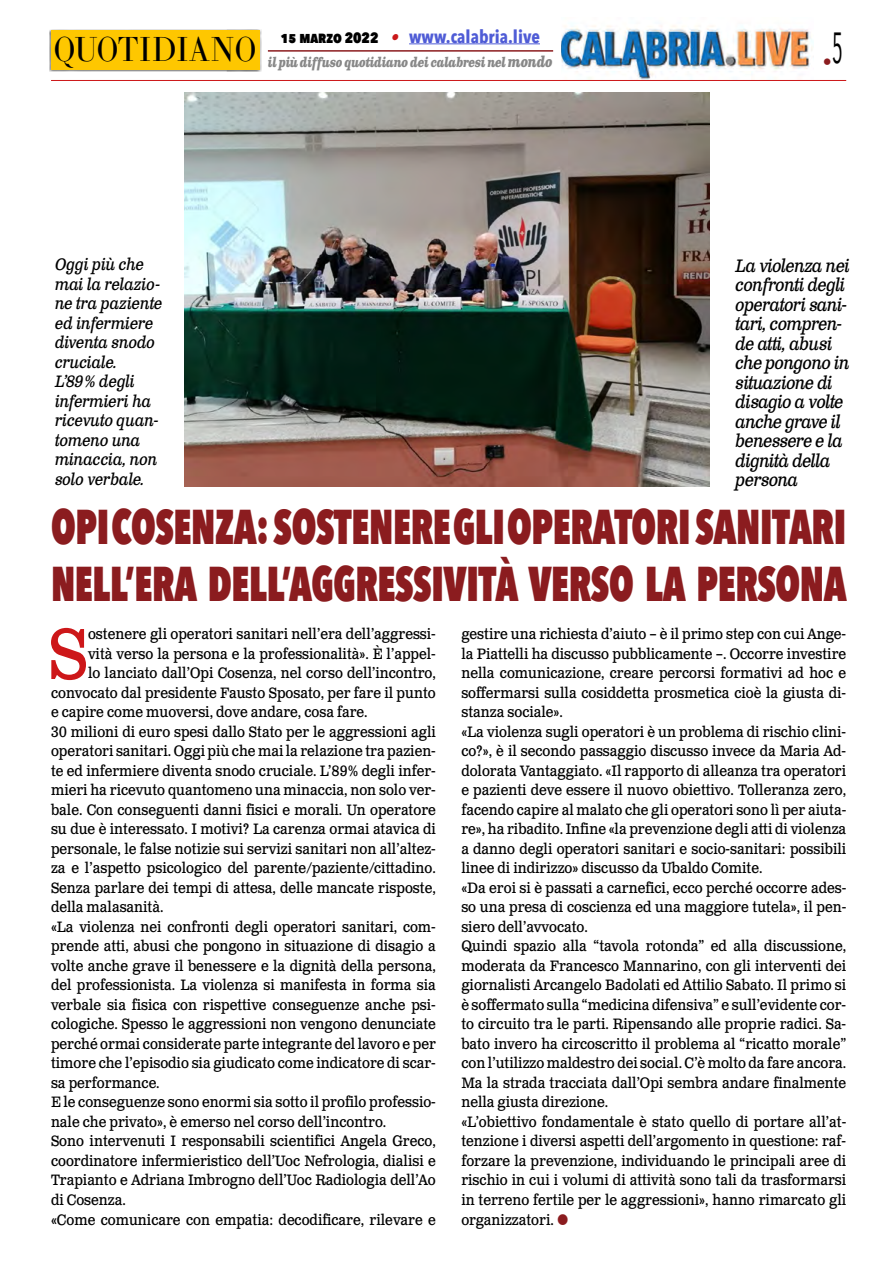
<style>
.page{position:relative;width:893px;height:1263px;background:#fff}
.page>*{position:absolute;margin:0;border:0;box-sizing:border-box;transform-origin:0 0}
.t1{font:71.25px "Clarendon Text Pro";color:#cd1719;scale:.9 1}
.t2{font:800 48.75px/57px "Avenir Next Condensed";letter-spacing:-.01em;color:#8b1c1f;scale:.79 1}
.t3{font:34.2px "LTC Bodoni 175 Pro";color:#000;scale:.88 1}
.t4{font:italic 18px/19.5px "Clarendon Text Pro";letter-spacing:-.04em;color:#000;scale:.9 1}
.t5{font:700 18px "Avenir Next Condensed";color:#4f5cd6}
.t6{font:18px "Avenir Next Condensed";color:#8b1c1f}
.t7{font:italic 16.5px/19.5px "Clarendon Text Pro";letter-spacing:-.02em;color:#000;scale:.9 1}
.t8{font:15px/19.5px "Clarendon Text Pro";color:#000;scale:.9 1}
.t9{font:italic 700 13.5px "Clarendon Text Pro";letter-spacing:-.05em;color:#878787;scale:.79 1}
.s1{font-weight:800;font-size:15px;color:#000}
.s2{font-family:"Clarendon Text Pro";font-style:italic;font-size:16.5px;color:#ca181a}
.s3{font-size:15px}
</style>
<div class="page">
<img style="left:561px;top:25px;width:252px;height:55px">
<hr style="left:51px;top:80px;width:795px;height:1px;background:#cd1719">
<div style="left:49px;top:29px;width:212px;height:43px;background:#000;opacity:.75"></div>
<div style="left:51px;top:31px;width:208px;height:39px;background:#fec700"></div>
<hr style="left:409px;top:43px;width:131px;height:1px;background:#4f5cd6">
<hr style="left:268px;top:50px;width:285px;height:2px;background:#8b1c1f">
<img style="left:184px;top:93px;width:525px;height:394px">
<h3 class="t3" style="left:54px;top:27px;width:232px">QUOTIDIANO</h3>
<p class="t5" style="left:281px;top:25px;width:261px"><span class="s1">15 marzo 2022</span> <span class="s2">•</span> www.calabria.live</p>
<p class="t9" style="left:268px;top:53px;width:362px">il più diffuso quotidiano dei calabresi nel <span class="s3">mondo</span></p>
<p class="t6" style="left:823px;top:46px;width:22px">•<sup>5</sup></p>
<p class="t7" style="left:55px;top:255px;width:121px">Oggi più che mai la relazio&shy;ne tra paziente ed infermiere diventa snodo cruciale.<br>L’89% degli infermieri ha ricevuto quan&shy;tomeno una minaccia, non solo verbale.</p>
<p class="t4" style="left:736px;top:256px;width:129px">La violenza nei confronti degli operatori sani&shy;tari, compren&shy;de atti, abusi che pongono in situazione di disagio a volte anche grave il benessere e la dignità della persona</p>
<h2 class="t2" style="left:51px;top:497px;width:1009px">OPI COSENZA: SOSTENERE GLI OPERATORI SANITARI<br>NELL’ERA DELL’AGGRESSIVITÀ VERSO LA PERSONA</h2>
<h1 class="t1" style="left:49px;top:611px;width:45px">S</h1>
<p class="t8" style="left:88px;top:625px;width:388px">ostenere gli operatori sanitari nell’era dell’aggressi-</p>
<p class="t8" style="left:88px;top:645px;width:388px">vità verso la persona e la professionalità». È l’appel-</p>
<p class="t8" style="left:88px;top:664px;width:388px">lo lanciato dall’Opi Cosenza, nel corso dell’incontro,</p>
<p class="t8" style="left:51px;top:684px;width:429px">convocato dal presidente Fausto Sposato, per fare il punto</p>
<p class="t8" style="left:51px;top:703px;width:353px">e capire come muoversi, dove andare, cosa fare.</p>
<p class="t8" style="left:51px;top:723px;width:429px">30 milioni di euro spesi dallo Stato per le aggressioni agli</p>
<p class="t8" style="left:51px;top:742px;width:429px">operatori sanitari. Oggi più che mai la relazione tra pazien-</p>
<p class="t8" style="left:51px;top:762px;width:429px">te ed infermiere diventa snodo cruciale. L’89% degli infer-</p>
<p class="t8" style="left:51px;top:781px;width:429px">mieri ha ricevuto quantomeno una minaccia, non solo ver-</p>
<p class="t8" style="left:51px;top:801px;width:429px">bale. Con conseguenti danni fisici e morali. Un operatore</p>
<p class="t8" style="left:51px;top:820px;width:429px">su due è interessato. I motivi? La carenza ormai atavica di</p>
<p class="t8" style="left:51px;top:840px;width:429px">personale, le false notizie sui servizi sanitari non all’altez-</p>
<p class="t8" style="left:51px;top:859px;width:429px">za e l’aspetto psicologico del parente/paziente/cittadino.</p>
<p class="t8" style="left:51px;top:879px;width:429px">Senza parlare dei tempi di attesa, delle mancate risposte,</p>
<p class="t8" style="left:51px;top:898px;width:127px">della malasanità.</p>
<p class="t8" style="left:51px;top:918px;width:429px">«La violenza nei confronti degli operatori sanitari, com-</p>
<p class="t8" style="left:51px;top:937px;width:429px">prende atti, abusi che pongono in situazione di disagio a</p>
<p class="t8" style="left:51px;top:957px;width:429px">volte anche grave il benessere e la dignità della persona,</p>
<p class="t8" style="left:51px;top:976px;width:429px">del professionista. La violenza si manifesta in forma sia</p>
<p class="t8" style="left:51px;top:996px;width:429px">verbale sia fisica con rispettive conseguenze anche psi-</p>
<p class="t8" style="left:51px;top:1015px;width:429px">cologiche. Spesso le aggressioni non vengono denunciate</p>
<p class="t8" style="left:51px;top:1035px;width:429px">perché ormai considerate parte integrante del lavoro e per</p>
<p class="t8" style="left:51px;top:1054px;width:429px">timore che l’episodio sia giudicato come indicatore di scar-</p>
<p class="t8" style="left:51px;top:1074px;width:122px">sa performance.</p>
<p class="t8" style="left:51px;top:1093px;width:429px">E le conseguenze sono enormi sia sotto il profilo professio-</p>
<p class="t8" style="left:51px;top:1113px;width:374px">nale che privato», è emerso nel corso dell’incontro.</p>
<p class="t8" style="left:51px;top:1132px;width:429px">Sono intervenuti I responsabili scientifici Angela Greco,</p>
<p class="t8" style="left:51px;top:1152px;width:429px">coordinatore infermieristico dell’Uoc Nefrologia, dialisi e</p>
<p class="t8" style="left:51px;top:1171px;width:429px">Trapianto e Adriana Imbrogno dell’Uoc Radiologia dell’Ao</p>
<p class="t8" style="left:51px;top:1191px;width:85px">di Cosenza.</p>
<p class="t8" style="left:51px;top:1210px;width:429px">«Come comunicare con empatia: decodificare, rilevare e</p>
<p class="t8" style="left:461px;top:625px;width:429px">gestire una richiesta d’aiuto – è il primo step con cui Ange&shy;la Piattelli ha discusso pubblicamente –. Occorre investire nella comunicazione, creare percorsi formativi ad hoc e soffermarsi sulla cosiddetta prosmetica cioè la giusta di&shy;stanza sociale».<br>«La violenza sugli operatori è un problema di rischio clini&shy;co?», è il secondo passaggio discusso invece da Maria Ad&shy;dolorata Vantaggiato. «Il rapporto di alleanza tra operatori e pazienti deve essere il nuovo obiettivo. Tolleranza zero, facendo capire al malato che gli operatori sono lì per aiuta&shy;re», ha ribadito. Infine «la prevenzione degli atti di violenza a danno degli operatori sanitari e socio-sanitari: possibili linee di indirizzo» discusso da Ubaldo Comite.<br>«Da eroi si è passati a carnefici, ecco perché occorre ades&shy;so una presa di coscienza ed una maggiore tutela», il pen&shy;siero dell’avvocato.<br>Quindi spazio alla “tavola rotonda” ed alla discussione, moderata da Francesco Mannarino, con gli interventi dei giornalisti Arcangelo Badolati ed Attilio Sabato. Il primo si è soffermato sulla “medicina difensiva” e sull’evidente cor&shy;to circuito tra le parti. Ripensando alle proprie radici. Sa&shy;bato invero ha circoscritto il problema al “ricatto morale” con l’utilizzo maldestro dei social. C’è molto da fare ancora.<br>Ma la strada tracciata dall’Opi sembra andare finalmente nella giusta direzione.<br>«L’obiettivo fondamentale è stato quello di portare all’at&shy;tenzione i diversi aspetti dell’argomento in questione: raf&shy;forzare la prevenzione, individuando le principali aree di rischio in cui i volumi di attività sono tali da trasformarsi in terreno fertile per le aggressioni», hanno rimarcato gli organizzatori.</p>
</div>
